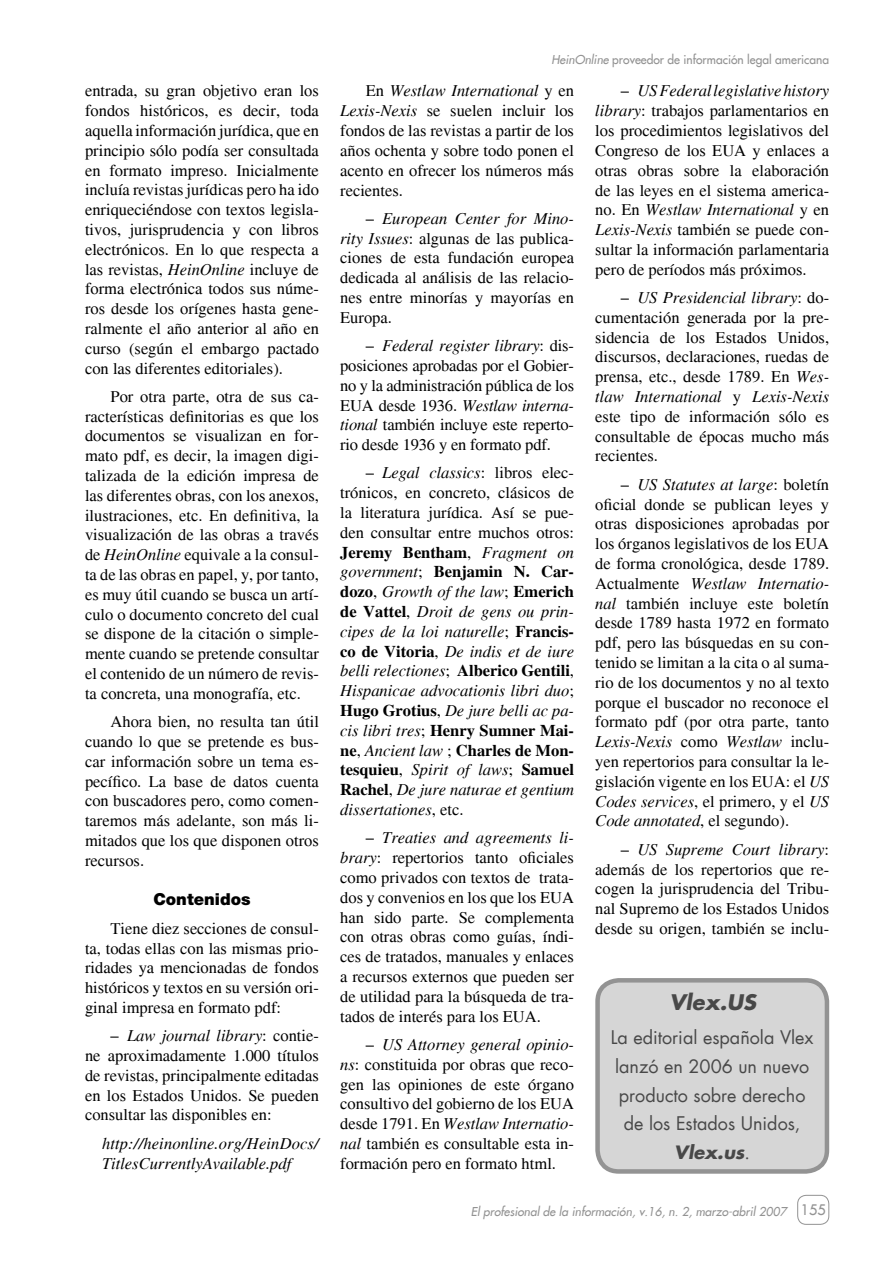
<style>
.page{position:relative;width:893px;height:1263px;background:#fff}
.page>*{position:absolute;margin:0;border:0;box-sizing:border-box;transform-origin:0 0}
.t1{font:italic 700 21px "Futura";color:#484848}
.t2{font:18px/28.5px "Futura";color:#484848;text-align:center}
.t3{font:16.5px/19.8px "Times";color:#000;text-align:justify}
.t4{font:italic 16.5px/19.8px "Times";color:#000;text-align:justify}
.t5{font:900 16.5px "Helvetica Neue";color:#000}
.t6{font:14.25px "Futura";color:#939393}
.t7{font:italic 12px "Futura";color:#939393}
.t8{font:12px "Futura";color:#939393}
.s1{font-style:italic}
.s2{font-style:normal}
.s3{font-weight:700;font-style:normal}
.s4{font-weight:700;font-style:italic}
</style>
<div class="page">
<svg style="left:797px;top:1194px;width:33px;height:30px"></svg>
<svg style="left:595px;top:978px;width:235px;height:193px;background:#d1d1d1"></svg>
<p class="t3" style="left:85px;top:81px;width:235px">entrada, su gran objetivo eran los fondos históricos, es decir, toda aquella información jurídica, que en principio sólo podía ser consultada en formato impreso. Inicialmente incluía revistas jurídicas pero ha ido enriqueciéndose con textos legisla&shy;tivos, jurisprudencia y con libros electrónicos. En lo que respecta a las revistas, <span class="s1">HeinOnline</span> incluye de forma electrónica todos sus núme&shy;ros desde los orígenes hasta gene&shy;ralmente el año anterior al año en curso (según el embargo pactado con las diferentes editoriales).</p>
<p class="t3" style="left:85px;top:387px;width:235px;text-indent:26px">Por otra parte, otra de sus ca&shy;racterísticas definitorias es que los documentos se visualizan en for&shy;mato pdf, es decir, la imagen digi&shy;talizada de la edición impresa de las diferentes obras, con los anexos, ilustraciones, etc. En definitiva, la visualización de las obras a través de <span class="s1">HeinOnline</span> equivale a la consul&shy;ta de las obras en papel, y, por tanto, es muy útil cuando se busca un artí&shy;culo o documento concreto del cual se dispone de la citación o simple&shy;mente cuando se pretende consultar el contenido de un número de revis&shy;ta concreta, una monografía, etc.</p>
<p class="t3" style="left:85px;top:712px;width:235px;text-indent:26px">Ahora bien, no resulta tan útil cuando lo que se pretende es bus&shy;car información sobre un tema es&shy;pecífico. La base de datos cuenta con buscadores pero, como comen&shy;taremos más adelante, son más li&shy;mitados que los que disponen otros recursos.</p>
<p class="t5" style="left:153px;top:890px;width:99px">Contenidos</p>
<p class="t3" style="left:85px;top:918px;width:235px;text-indent:26px">Tiene diez secciones de consul&shy;ta, todas ellas con las mismas prio&shy;ridades ya mencionadas de fondos históricos y textos en su versión ori&shy;ginal impresa en formato pdf:</p>
<p class="t3" style="left:85px;top:1026px;width:235px;text-indent:26px">– <span class="s1">Law journal library</span>: contie&shy;ne aproximadamente 1.000 títulos de revistas, principalmente editadas en los Estados Unidos. Se pueden consultar las disponibles en:</p>
<p class="t4" style="left:102px;top:1133px;width:218px">http://heinonline.org/HeinDocs/<br>TitlesCurrentlyAvailable.pdf</p>
<p class="t8" style="left:551px;top:52px;width:279px"><span class="s1">HeinOnline</span> proveedor de información legal americana</p>
<p class="t3" style="left:340px;top:81px;width:235px;text-indent:26px">En <span class="s1">Westlaw International</span> y en <span class="s1">Lexis-Nexis</span> se suelen incluir los fondos de las revistas a partir de los años ochenta y sobre todo ponen el acento en ofrecer los números más recientes.</p>
<p class="t3" style="left:340px;top:209px;width:235px;text-indent:26px">– <span class="s1">European Center for Mino&shy;rity Issues</span>: algunas de las publica&shy;ciones de esta fundación europea dedicada al análisis de las relacio&shy;nes entre minorías y mayorías en Europa.</p>
<p class="t3" style="left:340px;top:336px;width:235px;text-indent:26px">– <span class="s1">Federal register library</span>: dis&shy;posiciones aprobadas por el Gobier&shy;no y la administración pública de los EUA desde 1936. <span class="s1">Westlaw interna&shy;tional</span> también incluye este reperto&shy;rio desde 1936 y en formato pdf.</p>
<p class="t4" style="left:340px;top:463px;width:235px;text-indent:26px"><span class="s2">–</span> Legal classics<span class="s2">: libros elec&shy;trónicos, en concreto, clásicos de la literatura jurídica. Así se pue&shy;den consultar entre muchos otros:<br></span><span class="s3">Jeremy Bentham</span><span class="s2">,</span> Fragment on government<span class="s2">;</span> <span class="s3">Benjamin N. Car&shy;dozo</span><span class="s2">,</span> Growth of the law<span class="s2">;</span> <span class="s3">Emerich de Vattel</span><span class="s2">,</span> Droit de gens ou prin&shy;cipes de la loi naturelle<span class="s2">;</span> <span class="s3">Francis&shy;co de Vitoria</span><span class="s2">,</span> De indis et de iure belli relectiones<span class="s2">;</span> <span class="s3">Alberico Gentili</span><span class="s2">, </span>Hispanicae advocationis libri duo<span class="s2">; </span><span class="s3">Hugo Grotius</span><span class="s2">,</span> De jure belli ac pa&shy;cis libri tres<span class="s2">;</span> <span class="s3">Henry Sumner Mai&shy;ne</span><span class="s2">,</span> Ancient law <span class="s2">;</span> <span class="s3">Charles de Mon&shy;tesquieu</span><span class="s2">,</span> Spirit of laws<span class="s2">;</span> <span class="s3">Samuel Rachel</span><span class="s2">,</span> De jure naturae et gentium dissertationes<span class="s2">, etc.</span></p>
<p class="t3" style="left:340px;top:828px;width:235px;text-indent:26px">– <span class="s1">Treaties and agreements li&shy;brary</span>: repertorios tanto oficiales como privados con textos de trata&shy;dos y convenios en los que los EUA han sido parte. Se complementa con otras obras como guías, índi&shy;ces de tratados, manuales y enlaces a recursos externos que pueden ser de utilidad para la búsqueda de tra&shy;tados de interés para los EUA.</p>
<p class="t3" style="left:340px;top:1035px;width:235px;text-indent:26px">– <span class="s1">US Attorney general opinio&shy;ns</span>: constituida por obras que reco&shy;gen las opiniones de este órgano consultivo del gobierno de los EUA desde 1791. En <span class="s1">Westlaw Internatio&shy;nal</span> también es consultable esta in&shy;formación pero en formato html.</p>
<p class="t3" style="left:595px;top:81px;width:235px;text-indent:26px">– <span class="s1">US Federal legislative history library</span>: trabajos parlamentarios en los procedimientos legislativos del Congreso de los EUA y enlaces a otras obras sobre la elaboración de las leyes en el sistema america&shy;no. En <span class="s1">Westlaw International</span> y en <span class="s1">Lexis-Nexis</span> también se puede con&shy;sultar la información parlamentaria pero de períodos más próximos.</p>
<p class="t3" style="left:595px;top:288px;width:235px;text-indent:26px">– <span class="s1">US Presidencial library</span>: do&shy;cumentación generada por la pre&shy;sidencia de los Estados Unidos, discursos, declaraciones, ruedas de prensa, etc., desde 1789. En <span class="s1">Wes&shy;tlaw International</span> y <span class="s1">Lexis-Nexis </span>este tipo de información sólo es consultable de épocas mucho más recientes.</p>
<p class="t3" style="left:595px;top:474px;width:235px;text-indent:26px">– <span class="s1">US Statutes at large</span>: boletín oficial donde se publican leyes y otras disposiciones aprobadas por los órganos legislativos de los EUA de forma cronológica, desde 1789.<br>Actualmente <span class="s1">Westlaw Internatio&shy;nal</span> también incluye este boletín desde 1789 hasta 1972 en formato pdf, pero las búsquedas en su con&shy;tenido se limitan a la cita o al suma&shy;rio de los documentos y no al texto porque el buscador no reconoce el formato pdf (por otra parte, tanto <span class="s1">Lexis-Nexis</span> como <span class="s1">Westlaw</span> inclu&shy;yen repertorios para consultar la le&shy;gislación vigente en los EUA: el <span class="s1">US Codes services</span>, el primero, y el <span class="s1">US Code annotated</span>, el segundo).</p>
<p class="t3" style="left:595px;top:839px;width:235px;text-indent:26px">– <span class="s1">US Supreme Court library</span>: además de los repertorios que re&shy;cogen la jurisprudencia del Tribu&shy;nal Supremo de los Estados Unidos desde su origen, también se inclu-</p>
<p class="t1" style="left:670px;top:987px;width:88px">Vlex.US</p>
<p class="t2" style="left:611px;top:1023px;width:204px">La editorial española Vlex lanzó en 2006 un nuevo producto sobre derecho de los Estados Unidos,<br><span class="s4">Vlex.us</span>.</p>
<p class="t7" style="left:471px;top:1204px;width:317px">El profesional de la información, v.16, n. 2, marzo-abril 2007</p>
<p class="t6" style="left:801px;top:1201px;width:26px">155</p>
</div>
